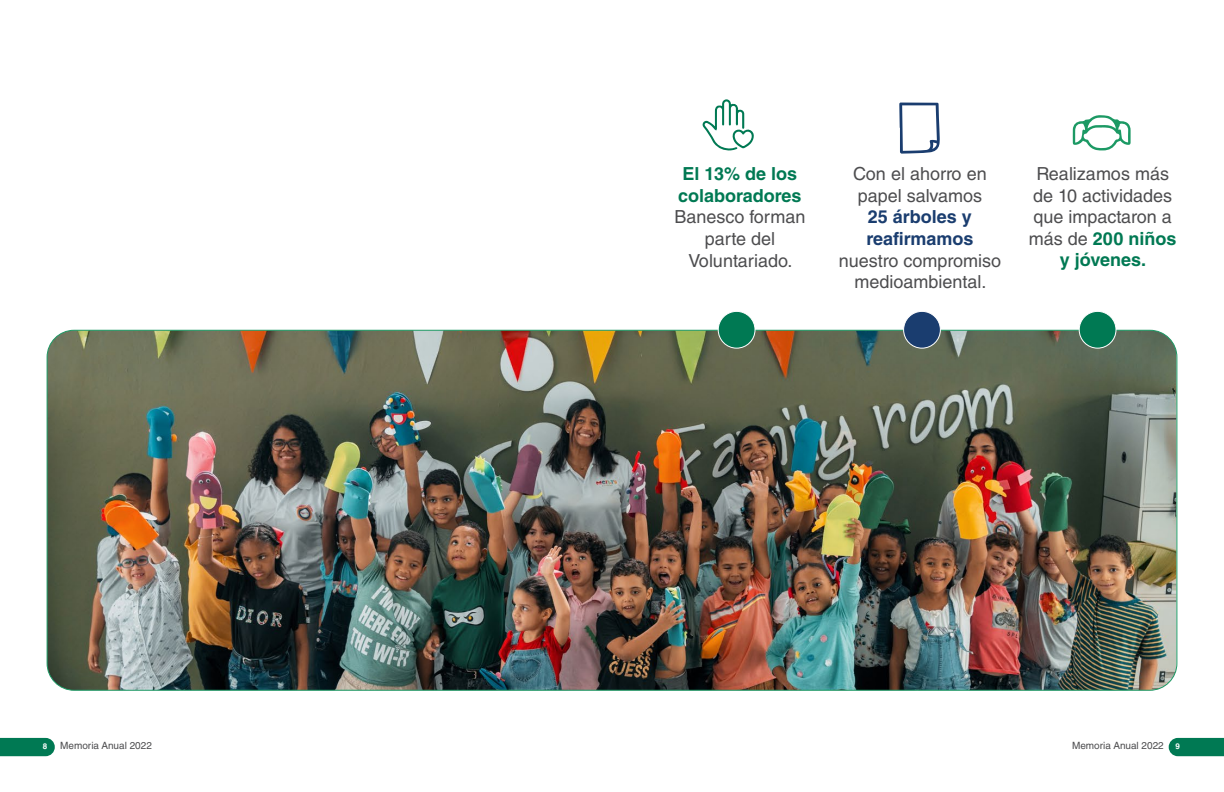
<style>
.page{position:relative;width:1224px;height:792px;background:#fff}
.page>*{position:absolute;margin:0;border:0;box-sizing:border-box;transform-origin:0 0}
.t1{font:18px/21.6px "Helvetica LT Std";color:#4d4d4f;text-align:center}
.t2{font:700 18px/21.6px "Helvetica LT Std";color:#007953}
.t3{font:700 18px/21.6px "Helvetica LT Std";color:#1a3d6f}
.t4{font:10px "Helvetica LT Std";color:#4c4c4e}
.t5{font:700 8px "Helvetica LT Std";color:#fff}
.s1{font-weight:700;color:#007953}
.s2{font-weight:700;font-size:8px;color:#fff}
</style>
<div class="page">
<svg style="left:1169px;top:738px;width:55px;height:18px"></svg>
<svg style="left:0;top:738px;width:55px;height:18px"></svg>
<img style="left:47px;top:330px;width:1129px;height:359px">
<div style="left:718px;top:311px;width:37px;height:37px;background:#007953;border-radius:50%"></div>
<div style="left:718px;top:311px;width:38px;height:38px;border:1px solid #fff;border-radius:50%"></div>
<div style="left:904px;top:311px;width:36px;height:37px;background:#1a3d6f;border-radius:50%"></div>
<div style="left:903px;top:311px;width:38px;height:38px;border:1px solid #fff;border-radius:50%"></div>
<div style="left:1079px;top:311px;width:37px;height:37px;background:#007953;border-radius:50%"></div>
<div style="left:1079px;top:311px;width:37px;height:38px;border:1px solid #fff;border-radius:50%"></div>
<svg style="left:702px;top:99px;width:52px;height:52px"></svg>
<svg style="left:899px;top:103px;width:41px;height:51px"></svg>
<svg style="left:1073px;top:115px;width:58px;height:35px"></svg>
<p class="t2" style="left:678px;top:163px;width:125px">El 13% de los colaboradores</p>
<p class="t1" style="left:674px;top:206px;width:132px">Banesco forman parte del<br>Voluntariado.</p>
<p class="t1" style="left:853px;top:163px;width:135px;text-align:left">Con el ahorro en papel salvamos</p>
<p class="t3" style="left:866px;top:206px;width:108px">25 árboles y reafirmamos</p>
<p class="t1" style="left:839px;top:249px;width:164px">nuestro compromiso medioambiental.</p>
<p class="t1" style="left:1029px;top:163px;width:149px">Realizamos más de 10 actividades que impactaron a más de <span class="s1">200 niños y jóvenes.</span></p>
<p class="t5" style="left:43px;top:742px;width:6px">8</p>
<p class="t4" style="left:60px;top:740px;width:93px">Memoria Anual 2022</p>
<p class="t4" style="left:1072px;top:740px;width:109px">Memoria Anual 2022 <span class="s2">9</span></p>
</div>
